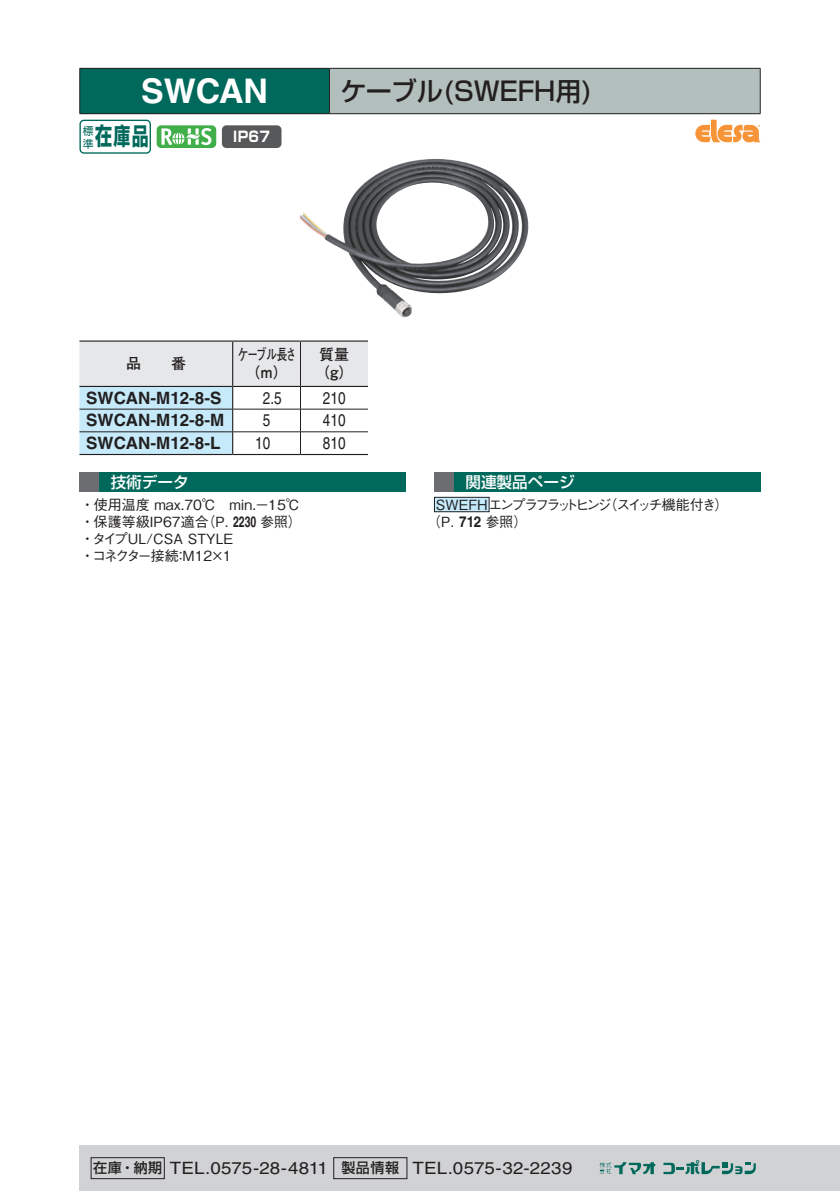
<style>
.page{position:relative;width:840px;height:1191px;background:#fff}
.page>*{position:absolute;margin:0;border:0;box-sizing:border-box;transform-origin:0 0}
.t1{font:700 34px "Helvetica LT Std";color:#fff}
.t2{font:500 26px "Shin Go Pr 6 N";color:#231f20}
.t3{font:700 23.8px "Shin Go Pro";color:#01695b;scale:.71 1}
.t4{font:17px "Helvetica LT Std";color:#231f20;scale:1.1 1}
.t5{font:700 17px "Helvetica LT Std";color:#231f20}
.t6{font:17px "Helvetica LT Std";color:#231f20;scale:.8 1}
.t7{font:500 15.6px "Shin Go Pr 6 N";color:#fff}
.t8{font:700 15px/18px "Futo Go B101 Pr 6 N";letter-spacing:-.065em;color:#231f20;text-align:center}
.t9{font:700 15px/18px "Futo Go B101 Pr 6 N";letter-spacing:-.065em;color:#231f20;text-align:center;scale:.7 1}
.t10{font:700 14.4px "Shin Go Pro";color:#fff;scale:.9 1}
.t11{font:500 14px/17px "Gothic BBB Pr 6 N";color:#231f20}
.t12{font:500 14px/17px "Gothic BBB Pr 6 N";letter-spacing:-.17em;color:#231f20}
.t13{font:10.8px "Shin Go Pro";color:#01695b}
.s1{color:#fff}
.s2{font-family:"Helvetica LT Std";font-weight:700;font-size:15px}
.s3{font-family:"Shin Go Pr 6 N";font-weight:500;font-size:14px}
</style>
<div class="page">
<div style="left:79px;top:1145px;width:760px;height:46px;background:#d1d2d4"></div>
<div style="left:91px;top:1157px;width:73px;height:22px;border:1px solid #231f20"></div>
<div style="left:333px;top:1157px;width:74px;height:22px;border:1px solid #231f20"></div>
<svg style="left:599px;top:1162px;width:56px;height:12px"></svg>
<svg style="left:663px;top:1160px;width:92px;height:14px"></svg>
<div style="left:80px;top:68px;width:249px;height:46px;background:#01695b"></div>
<div style="left:329px;top:68px;width:430px;height:46px;background:#b3bfbc"></div>
<hr style="left:79px;top:68px;width:250px;height:1px;background:#231f20">
<hr style="left:79px;top:69px;width:1px;height:44px;background:#231f20">
<hr style="left:329px;top:68px;width:431px;height:1px;background:#231f20">
<hr style="left:329px;top:69px;width:1px;height:44px;background:#231f20">
<hr style="left:759px;top:69px;width:1px;height:44px;background:#231f20">
<hr style="left:79px;top:113px;width:250px;height:1px;background:#231f20">
<hr style="left:329px;top:113px;width:431px;height:1px;background:#231f20">
<svg style="left:79px;top:120px;width:72px;height:34px"></svg>
<div style="left:156px;top:125px;width:60px;height:23px;background:#40ae49;border-radius:5px"></div>
<svg style="left:161px;top:128px;width:50px;height:17px"></svg>
<div style="left:222px;top:125px;width:59px;height:23px;background:#57585a;border-radius:5px"></div>
<svg style="left:695px;top:120px;width:65px;height:22px"></svg>
<div style="left:79px;top:472px;width:20px;height:20px;background:#6c6d70"></div>
<div style="left:99px;top:472px;width:306px;height:20px;background:#01695b"></div>
<div style="left:434px;top:472px;width:20px;height:20px;background:#6c6d70"></div>
<div style="left:454px;top:472px;width:306px;height:20px;background:#01695b"></div>
<div style="left:434px;top:497px;width:55px;height:15px;background:#c6eafa"></div>
<div style="left:434px;top:497px;width:55px;height:15px;border:1px solid #231f20"></div>
<hr style="left:79px;top:340px;width:153px;height:2px;background:#231f20">
<hr style="left:232px;top:340px;width:68px;height:2px;background:#231f20">
<hr style="left:300px;top:340px;width:68px;height:2px;background:#231f20">
<hr style="left:79px;top:454px;width:153px;height:1px;background:#231f20">
<hr style="left:232px;top:454px;width:68px;height:1px;background:#231f20">
<hr style="left:300px;top:454px;width:68px;height:1px;background:#231f20">
<svg style="left:79px;top:341px;width:289px;height:113px"></svg>
<hr style="left:79px;top:409px;width:153px;height:1px;background:#231f20">
<hr style="left:232px;top:409px;width:68px;height:1px;background:#231f20">
<hr style="left:300px;top:409px;width:68px;height:1px;background:#231f20">
<hr style="left:79px;top:431px;width:153px;height:1px;background:#231f20">
<hr style="left:232px;top:431px;width:68px;height:1px;background:#231f20">
<hr style="left:300px;top:431px;width:68px;height:1px;background:#231f20">
<img style="left:300px;top:159px;width:229px;height:159px">
<p class="t1" style="left:141px;top:71px;width:129px">SWCAN</p>
<p class="t2" style="left:340px;top:70px;width:254px">ケーブル(SWEFH用)</p>
<p class="t3" style="left:83px;top:117px;width:94px"><sub>準</sub>在庫品</p>
<p class="t10" style="left:233px;top:125px;width:42px">IP67</p>
<p class="t13" style="left:83px;top:122px;width:12px">標</p>
<p class="t8" style="left:126px;top:354px;width:61px">品　　番</p>
<p class="t9" style="left:238px;top:345px;width:85px">ケーブル長さ（m）</p>
<p class="t8" style="left:314px;top:345px;width:41px">質量（g）</p>
<p class="t5" style="left:86px;top:387px;width:137px">SWCAN-M12-8-S</p>
<p class="t6" style="left:263px;top:388px;width:25px">2.5</p>
<p class="t6" style="left:323px;top:388px;width:30px">210</p>
<p class="t5" style="left:86px;top:410px;width:139px">SWCAN-M12-8-M</p>
<p class="t6" style="left:263px;top:410px;width:11px">5</p>
<p class="t6" style="left:323px;top:410px;width:30px">410</p>
<p class="t5" style="left:86px;top:433px;width:136px">SWCAN-M12-8-L</p>
<p class="t6" style="left:255px;top:433px;width:30px">10<span class="s1">0</span></p>
<p class="t6" style="left:323px;top:433px;width:30px">810</p>
<p class="t7" style="left:111px;top:469px;width:80px">技術データ</p>
<p class="t11" style="left:81px;top:495px;width:222px">・使用温度 max.70℃　min.－15℃・保護等級IP67適合（P．<span class="s2">2230</span> 参照）・タイプUL/CSA STYLE<br>・コネクター接続：M12×1</p>
<p class="t7" style="left:465px;top:469px;width:111px">関連製品ページ</p>
<p class="t12" style="left:427px;top:495px;width:302px;text-indent:9px">SWEFH エンプラフラットヒンジ（スイッチ機能付き）（P．<span class="s2">712</span> 参照）</p>
<p class="t4" style="left:93px;top:1158px;width:437px"><span class="s3">在庫・納期</span> TEL.0575-28-4811 <span class="s3">製品情報</span> TEL.0575-32-2239</p>
</div>
